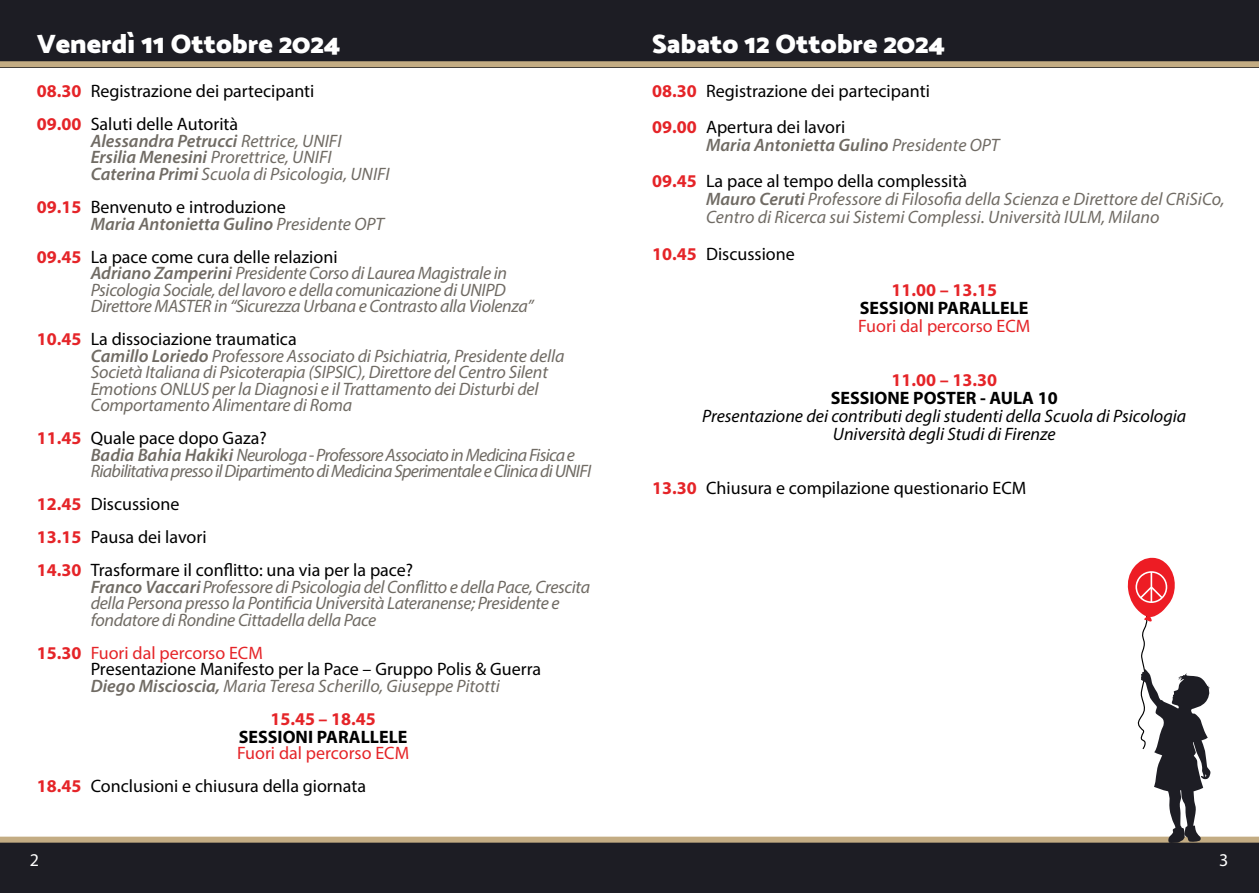
<style>
.page{position:relative;width:1259px;height:893px;background:#fff}
.page>*{position:absolute;margin:0;border:0;box-sizing:border-box;transform-origin:0 0}
.t1{font:900 27px "Catamaran";color:#fff}
.t2{font:italic 18px/16.5px "Myriad Pro";letter-spacing:-.02em;color:#706b64}
.t3{font:18px/33px "Myriad Pro";color:#000}
.t4{font:italic 18px/16.5px "Myriad Pro";color:#706b64}
.t5{font:italic 18px/16.5px "Myriad Pro";letter-spacing:-.04em;color:#706b64}
.t6{font:italic 18px/18px "Myriad Pro";color:#000;text-align:center}
.t7{font:700 18px "Myriad Pro";color:#000}
.t8{font:700 18px "Myriad Pro";color:#e52428}
.t9{font:18px "Myriad Pro";color:#e52428}
.t10{font:18px "Myriad Pro";color:#fff}
.s1{font-weight:700;color:#e52428}
.s2{font-weight:600}
.s3{font-weight:600;font-style:italic;color:#706b64}
.s4{font-style:italic;color:#706b64}
.s5{font-weight:700;font-style:normal;color:#e52428}
.s6{font-style:normal;color:#000}
.s7{color:#e52428}
</style>
<div class="page">
<div style="left:0;top:837px;width:1259px;height:56px;background:#1d1d24"></div>
<div style="left:0;top:837px;width:1259px;height:6px;background:#c3ac83"></div>
<div style="left:0;top:0;width:1259px;height:68px;background:#1d1d24"></div>
<div style="left:0;top:61px;width:1259px;height:6px;background:#c3ac83"></div>
<svg style="left:1127px;top:558px;width:84px;height:285px"></svg>
<h1 class="t1" style="left:37px;top:28px;width:305px">Venerdì 11 Ottobre 2024</h1>
<p class="t3" style="left:37px;top:75px;width:279px"><span class="s1">08.30</span> Registrazione dei partecipanti<br><span class="s1">09.00</span> Saluti delle Autorità</p>
<p class="t4" style="left:91px;top:132px;width:300px"><span class="s2">Alessandra Petrucci</span> Rettrice, UNIFI<br><span class="s2">Ersilia Menesini</span> Prorettrice, UNIFI<br><span class="s2">Caterina Primi</span> Scuola di Psicologia, UNIFI</p>
<p class="t3" style="left:91px;top:198px;width:295px;line-height:16.5px;text-indent:-54px"><span class="s1">09.15</span> Benvenuto e introduzione<br><span class="s3">Maria Antonietta Gulino</span> <span class="s4">Presidente OPT</span></p>
<p class="t2" style="left:91px;top:248px;width:444px;text-indent:-54px"><span class="s5">09.45</span> <span class="s6">La pace come cura delle relazioni<br></span><span class="s2">Adriano Zamperini</span> Presidente Corso di Laurea Magistrale in Psicologia Sociale, del lavoro e della comunicazione di UNIPD Direttore MASTER in “Sicurezza Urbana e Contrasto alla Violenza”</p>
<p class="t2" style="left:91px;top:330px;width:475px;text-indent:-54px"><span class="s5">10.45</span> <span class="s6">La dissociazione traumatica<br></span><span class="s2">Camillo Loriedo</span> Professore Associato di Psichiatria, Presidente della Società Italiana di Psicoterapia (SIPSIC), Direttore del Centro Silent Emotions ONLUS per la Diagnosi e il Trattamento dei Disturbi del Comportamento Alimentare di Roma</p>
<p class="t5" style="left:91px;top:429px;width:502px;text-indent:-54px"><span class="s5">11.45</span> <span class="s6">Quale pace dopo Gaza?<br></span><span class="s2">Badia Bahia Hakiki</span> Neurologa - Professore Associato in Medicina Fisica e<br>Riabilitativa presso il Dipartimento di Medicina Sperimentale e Clinica di UNIFI</p>
<p class="t3" style="left:37px;top:487px;width:378px"><span class="s1">12.45</span> Discussione<br><span class="s1">13.15</span> Pausa dei lavori<br><span class="s1">14.30</span> Trasformare il conflitto: una via per la pace?</p>
<p class="t2" style="left:91px;top:578px;width:501px"><span class="s2">Franco Vaccari</span> Professore di Psicologia del Conflitto e della Pace, Crescita della Persona presso la Pontificia Università Lateranense; Presidente e fondatore di Rondine Cittadella della Pace</p>
<p class="t3" style="left:91px;top:644px;width:452px;line-height:16.5px;text-indent:-54px"><span class="s1">15.30</span> <span class="s7">Fuori dal percorso ECM<br></span>Presentazione Manifesto per la Pace – Gruppo Polis &amp; Guerra<br><span class="s3">Diego Miscioscia,</span> <span class="s4">Maria Teresa Scherillo, Giuseppe Pitotti</span></p>
<p class="t8" style="left:270px;top:707px;width:107px">15.45 – 18.45</p>
<p class="t7" style="left:239px;top:725px;width:170px">SESSIONI PARALLELE</p>
<p class="t3" style="left:37px;top:736px;width:374px;text-indent:200px"><span class="s7">Fuori dal percorso ECM<br></span><span class="s1">18.45</span> Conclusioni e chiusura della giornata</p>
<h1 class="t1" style="left:652px;top:28px;width:294px">Sabato 12 Ottobre 2024</h1>
<p class="t3" style="left:652px;top:73px;width:279px;line-height:36px"><span class="s1">08.30</span> Registrazione dei partecipanti<br><span class="s1">09.00</span> Apertura dei lavori</p>
<p class="t3" style="left:652px;top:127px;width:349px;line-height:36px;text-indent:54px"><span class="s3">Maria Antonietta Gulino</span> <span class="s4">Presidente OPT<br></span><span class="s1">09.45</span> La pace al tempo della complessità</p>
<p class="t4" style="left:706px;top:190px;width:520px;line-height:18px"><span class="s2">Mauro Ceruti</span> Professore di Filosofia della Scienza e Direttore del CRiSiCo,<br>Centro di Ricerca sui Sistemi Complessi. Università IULM, Milano</p>
<p class="t3" style="left:652px;top:237px;width:144px"><span class="s1">10.45</span> Discussione</p>
<p class="t8" style="left:891px;top:278px;width:107px">11.00 – 13.15</p>
<p class="t7" style="left:860px;top:296px;width:170px">SESSIONI PARALLELE</p>
<p class="t9" style="left:858px;top:314px;width:174px">Fuori dal percorso ECM</p>
<p class="t8" style="left:891px;top:368px;width:107px">11.00 – 13.30</p>
<p class="t7" style="left:830px;top:386px;width:228px">SESSIONE POSTER - AULA 10</p>
<p class="t6" style="left:702px;top:406px;width:486px">Presentazione dei contributi degli studenti della Scuola di Psicologia<br>Università degli Studi di Firenze</p>
<p class="t3" style="left:652px;top:471px;width:376px"><span class="s1">13.30</span> Chiusura e compilazione questionario ECM</p>
<p class="t10" style="left:30px;top:849px;width:11px">2</p>
<p class="t10" style="left:1219px;top:849px;width:11px">3</p>
</div>
